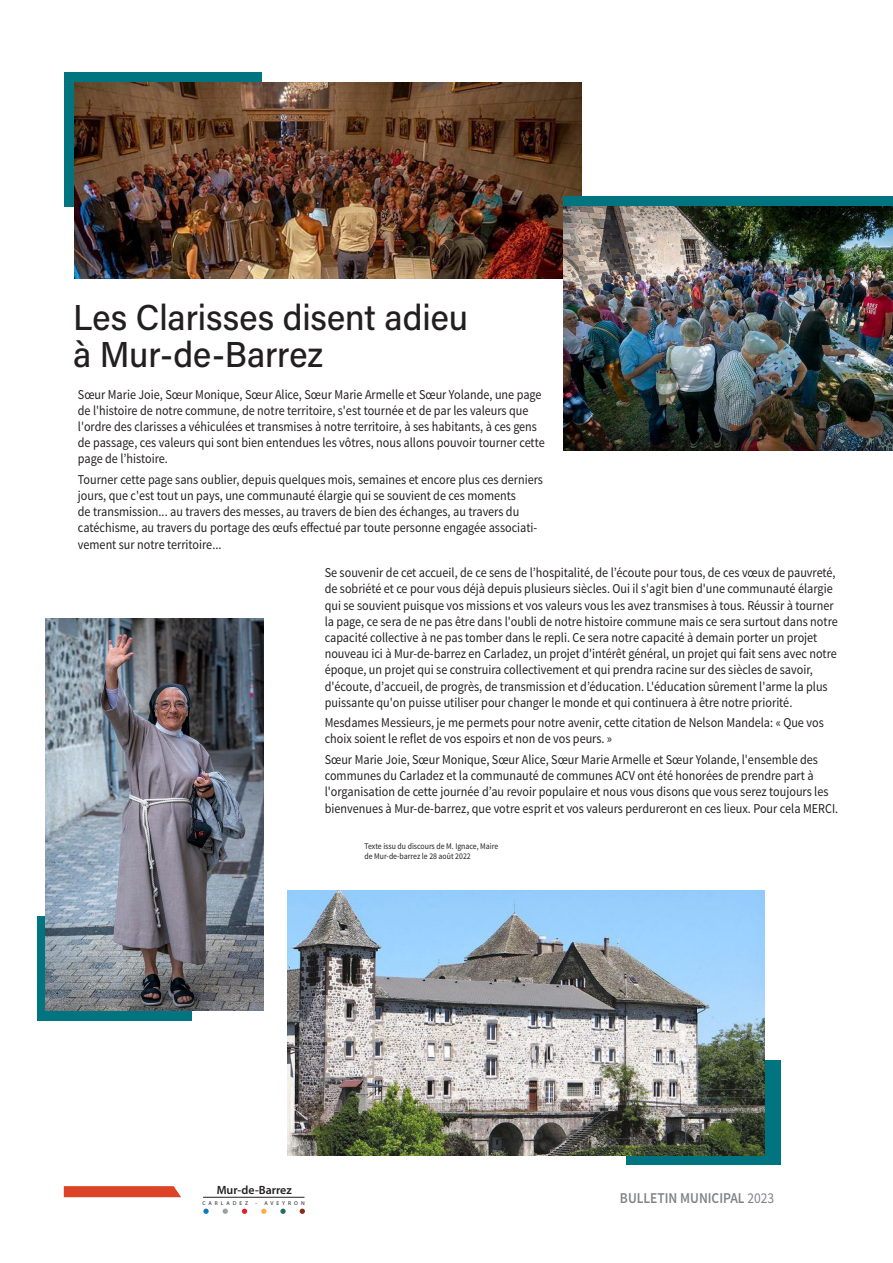
<style>
.page{position:relative;width:893px;height:1263px;background:#fff}
.page>*{position:absolute;margin:0;border:0;box-sizing:border-box;transform-origin:0 0}
.Titres{font:500 36px/37.5px "Acumin Pro";color:#231f20;scale:.95 1}
.t1{font:600 15px "Source Sans Pro";color:#808285;scale:.9 1}
.Corps_de_texte___Man{font:13.5px/16.2px "Source Sans Pro";color:#231f20;scale:.9 1}
.t2{font:600 12px "Myriad Pro";color:#231f20}
.Corps_de_texte___Man-2{font:8.7px/10.4px "Source Sans Pro";color:#231f20;scale:.9 1}
.t3{font:5.55px "Myriad Pro";letter-spacing:.54em;color:#231f20}
.s1{font-weight:400}
</style>
<div class="page">
<svg style="left:64px;top:1186px;width:117px;height:11px"></svg>
<svg style="left:203px;top:1209px;width:6px;height:5px"></svg>
<svg style="left:223px;top:1209px;width:5px;height:5px"></svg>
<svg style="left:242px;top:1209px;width:5px;height:5px"></svg>
<svg style="left:261px;top:1209px;width:5px;height:5px"></svg>
<svg style="left:280px;top:1209px;width:6px;height:5px"></svg>
<svg style="left:299px;top:1209px;width:6px;height:5px"></svg>
<hr style="left:203px;top:1197px;width:101px;height:1px;background:#231f20">
<div style="left:627px;top:1060px;width:154px;height:105px;background:#007580"></div>
<img style="left:287px;top:890px;width:478px;height:265px">
<div style="left:64px;top:73px;width:197px;height:134px;background:#007580"></div>
<img style="left:74px;top:82px;width:507px;height:196px">
<div style="left:37px;top:916px;width:154px;height:104px;background:#007580"></div>
<img style="left:46px;top:619px;width:217px;height:392px">
<div style="left:563px;top:196px;width:329px;height:242px;background:#007580"></div>
<img style="left:563px;top:207px;width:329px;height:244px">
<p class="Titres" style="left:73px;top:297px;width:417px">Les Clarisses disent adieu à Mur-de-Barrez</p>
<p class="Corps_de_texte___Man" style="left:78px;top:386px;width:520px">Sœur Marie Joie, Sœur Monique, Sœur Alice, Sœur Marie Armelle et Sœur Yolande, une page de l'histoire de notre commune, de notre territoire, s'est tournée et de par les valeurs que l'ordre des clarisses a véhiculées et transmises à notre territoire, à ses habitants, à ces gens de passage, ces valeurs qui sont bien entendues les vôtres, nous allons pouvoir tourner cette page de l’histoire.</p>
<p class="Corps_de_texte___Man" style="left:78px;top:471px;width:518px">Tourner cette page sans oublier, depuis quelques mois, semaines et encore plus ces derniers jours, que c'est tout un pays, une communauté élargie qui se souvient de ces moments<br>de transmission... au travers des messes, au travers de bien des échanges, au travers du catéchisme, au travers du portage des œufs effectué par toute personne engagée associati&shy;vement sur notre territoire...</p>
<p class="Corps_de_texte___Man" style="left:325px;top:565px;width:571px">Se souvenir de cet accueil, de ce sens de l’hospitalité, de l’écoute pour tous, de ces vœux de pauvreté, de sobriété et ce pour vous déjà depuis plusieurs siècles. Oui il s'agit bien d'une communauté élargie qui se souvient puisque vos missions et vos valeurs vous les avez transmises à tous. Réussir à tourner la page, ce sera de ne pas être dans l'oubli de notre histoire commune mais ce sera surtout dans notre capacité collective à ne pas tomber dans le repli. Ce sera notre capacité à demain porter un projet nouveau ici à Mur-de-barrez en Carladez, un projet d'intérêt général, un projet qui fait sens avec notre époque, un projet qui se construira collectivement et qui prendra racine sur des siècles de savoir, d'écoute, d’accueil, de progrès, de transmission et d’éducation. L'éducation sûrement l'arme la plus puissante qu'on puisse utiliser pour changer le monde et qui continuera à être notre priorité.</p>
<p class="Corps_de_texte___Man" style="left:325px;top:715px;width:556px">Mesdames Messieurs, je me permets pour notre avenir, cette citation de Nelson Mandela: « Que vos choix soient le reflet de vos espoirs et non de vos peurs. »</p>
<p class="Corps_de_texte___Man" style="left:325px;top:752px;width:572px">Sœur Marie Joie, Sœur Monique, Sœur Alice, Sœur Marie Armelle et Sœur Yolande, l'ensemble des communes du Carladez et la communauté de communes ACV ont été honorées de prendre part à l'organisation de cette journée d’au revoir populaire et nous vous disons que vous serez toujours les bienvenues à Mur-de-barrez, que votre esprit et vos valeurs perdureront en ces lieux. Pour cela MERCI.</p>
<p class="Corps_de_texte___Man-2" style="left:364px;top:841px;width:150px">Texte issu du discours de M. Ignace, Maire de Mur-de-barrez le 28 août 2022</p>
<p class="t2" style="left:217px;top:1182px;width:77px">Mur-de-Barrez</p>
<p class="t3" style="left:202px;top:1199px;width:47px">CARLADEZ</p>
<p class="t3" style="left:255px;top:1199px;width:51px">- AVEYRON</p>
<p class="t1" style="left:620px;top:1189px;width:173px">BULLETIN MUNICIPAL <span class="s1">2023</span></p>
</div>
